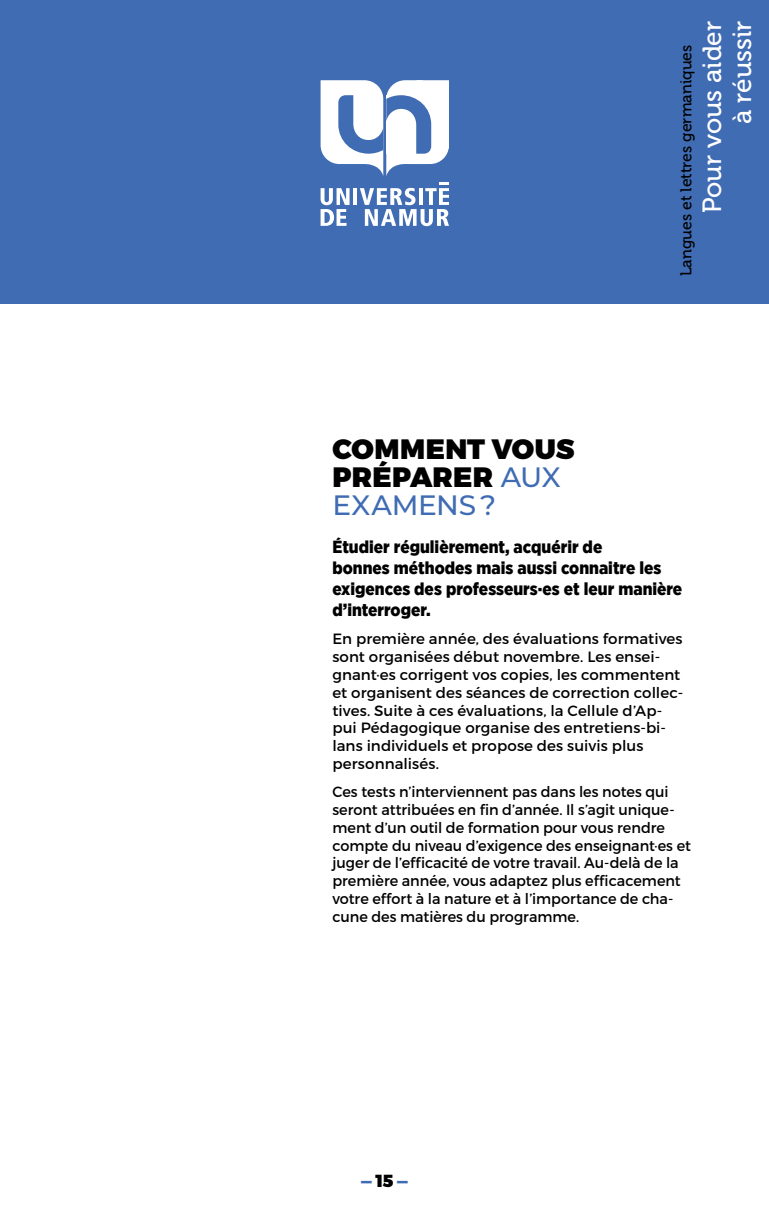
<style>
.page{position:relative;width:769px;height:1216px;background:#fff}
.page>*{position:absolute;margin:0;border:0;box-sizing:border-box;transform-origin:0 0}
.t1{font:900 28px/28px "Montserrat";letter-spacing:.01em;color:#000}
.t2{font:26.25px/29.8px "Museo 500";color:#fff;text-align:right}
.t3{font:900 17.5px/21px "Gotham Narrow";color:#000}
.t4{font:900 17.5px "Montserrat";color:#3f6cb3}
.t5{font:15.75px "Museo 500";color:#000}
.t6{font:14.88px/17.8px "Montserrat";color:#000}
.s1{font-weight:500;color:#3f6cb3}
.s2{color:#000}
</style>
<div class="page">
<div style="left:0;top:0;width:769px;height:304px;background:#3f6cb3"></div>
<hr style="left:353px;top:188px;width:4px;height:17px;background:#fff">
<svg style="left:321px;top:188px;width:29px;height:38px"></svg>
<svg style="left:360px;top:182px;width:89px;height:44px"></svg>
<svg style="left:321px;top:80px;width:128px;height:96px"></svg>
<h2 class="t2" style="left:698px;top:213px;width:193px;rotate:-90deg">Pour vous aider à réussir</h2>
<p class="t5" style="left:677px;top:276px;width:233px;rotate:-90deg">Langues et lettres germaniques</p>
<h1 class="t1" style="left:332px;top:436px;width:244px">COMMENT VOUS<br>PRÉPARER <span class="s1">AUX<br>EXAMENS ?</span></h1>
<p class="t3" style="left:332px;top:536px;width:351px">Étudier régulièrement, acquérir de<br>bonnes méthodes mais aussi connaitre les exigences des professeurs·es et leur manière d’interroger.</p>
<p class="t6" style="left:332px;top:630px;width:352px">En première année, des évaluations formatives sont organisées début novembre. Les ensei&shy;gnant·es corrigent vos copies, les commentent et organisent des séances de correction collec&shy;tives. Suite à ces évaluations, la Cellule d’Ap&shy;pui Pédagogique organise des entretiens-bi&shy;lans individuels et propose des suivis plus personnalisés.</p>
<p class="t6" style="left:332px;top:782px;width:360px">Ces tests n’interviennent pas dans les notes qui seront attribuées en fin d’année. Il s’agit unique&shy;ment d’un outil de formation pour vous rendre compte du niveau d’exigence des enseignant·es et juger de l’efficacité de votre travail. Au-delà de la première année, vous adaptez plus efficacement votre effort à la nature et à l’importance de cha&shy;cune des matières du programme.</p>
<p class="t4" style="left:361px;top:1169px;width:48px">—<span class="s2">15</span>—</p>
</div>
